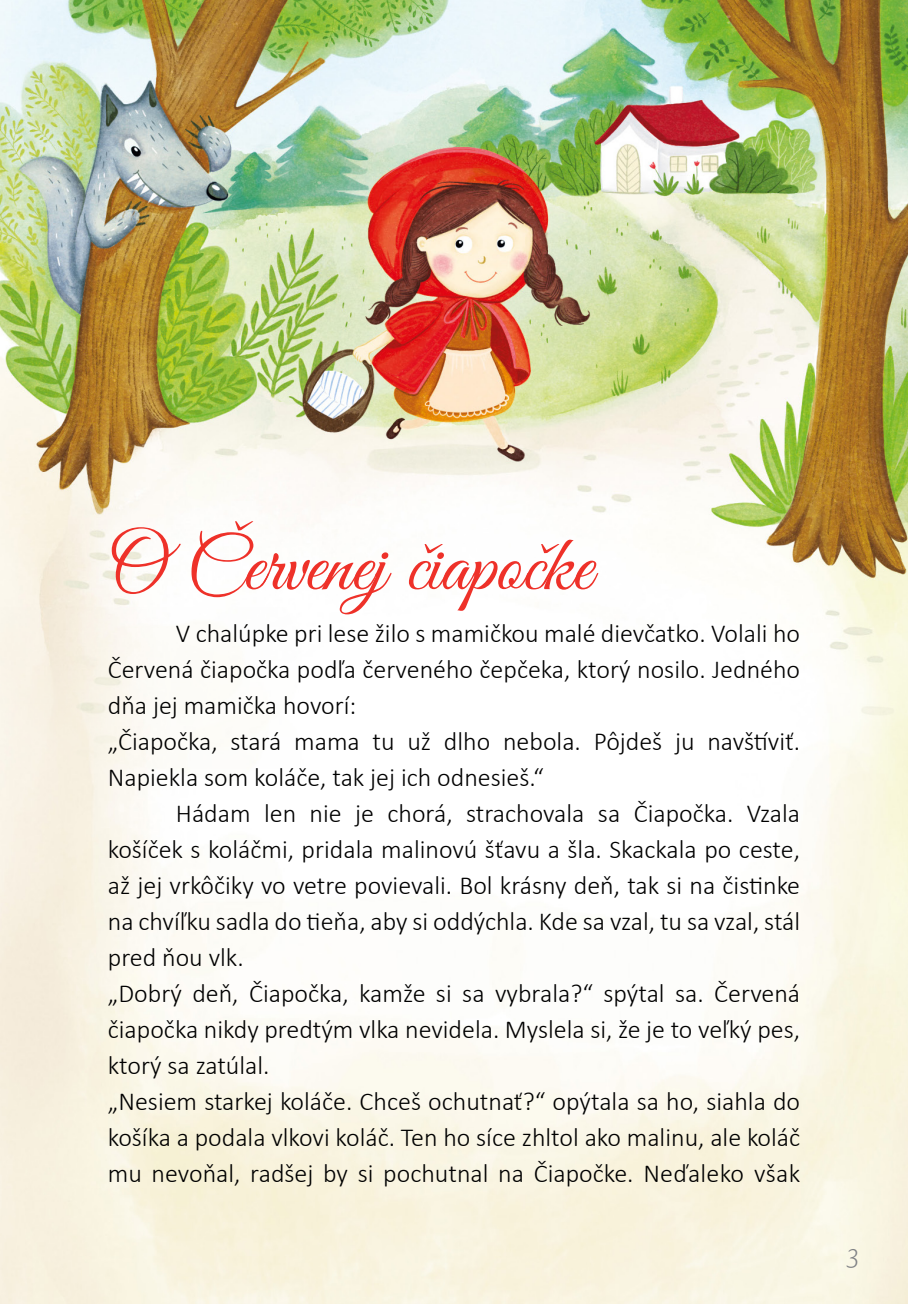
<style>
.page{position:relative;width:908px;height:1304px;background:#fff}
.page>*{position:absolute;margin:0;border:0;box-sizing:border-box;transform-origin:0 0}
.t1{font:80px "Great Vibes";color:#ee3129}
.t2{font:italic 300 30px "Cronos Pro";color:#808285}
.body___NOINDENT{font:300 26px/36px "Calibri";color:#000;text-align:justify}
.body___INDENT{font:300 26px/36px "Calibri";color:#000;text-align:justify}
</style>
<div class="page">
<img style="left:0;top:0;width:907px;height:608px">
<p class="t1" style="left:108px;top:521px;width:486px">O Červenej čiapočke</p>
<p class="body___INDENT" style="left:108px;top:615px;width:693px;text-indent:68px">V chalúpke pri lese žilo s mamičkou malé dievčatko. Volali ho Červená čiapočka podľa červeného čepčeka, ktorý nosilo. Jedného dňa jej mamička hovorí:</p>
<p class="body___NOINDENT" style="left:108px;top:723px;width:693px">„Čiapočka, stará mama tu už dlho nebola. Pôjdeš ju navštíviť.<br>Napiekla som koláče, tak jej ich odnesieš.“</p>
<p class="body___INDENT" style="left:108px;top:795px;width:693px;text-indent:68px">Hádam len nie je chorá, strachovala sa Čiapočka. Vzala košíček s koláčmi, pridala malinovú šťavu a šla. Skackala po ceste, až jej vrkôčiky vo vetre povievali. Bol krásny deň, tak si na čistinke na chvíľku sadla do tieňa, aby si oddýchla. Kde sa vzal, tu sa vzal, stál pred ňou vlk.</p>
<p class="body___NOINDENT" style="left:108px;top:975px;width:693px">„Dobrý deň, Čiapočka, kamže si sa vybrala?“ spýtal sa. Červená čiapočka nikdy predtým vlka nevidela. Myslela si, že je to veľký pes, ktorý sa zatúlal.</p>
<p class="body___NOINDENT" style="left:108px;top:1083px;width:693px">„Nesiem starkej koláče. Chceš ochutnať?“ opýtala sa ho, siahla do košíka a podala vlkovi koláč. Ten ho síce zhltol ako malinu, ale koláč mu nevoňal, radšej by si pochutnal na Čiapočke. Neďaleko však</p>
<p class="t2" style="left:846px;top:1241px;width:14px">3</p>
</div>
